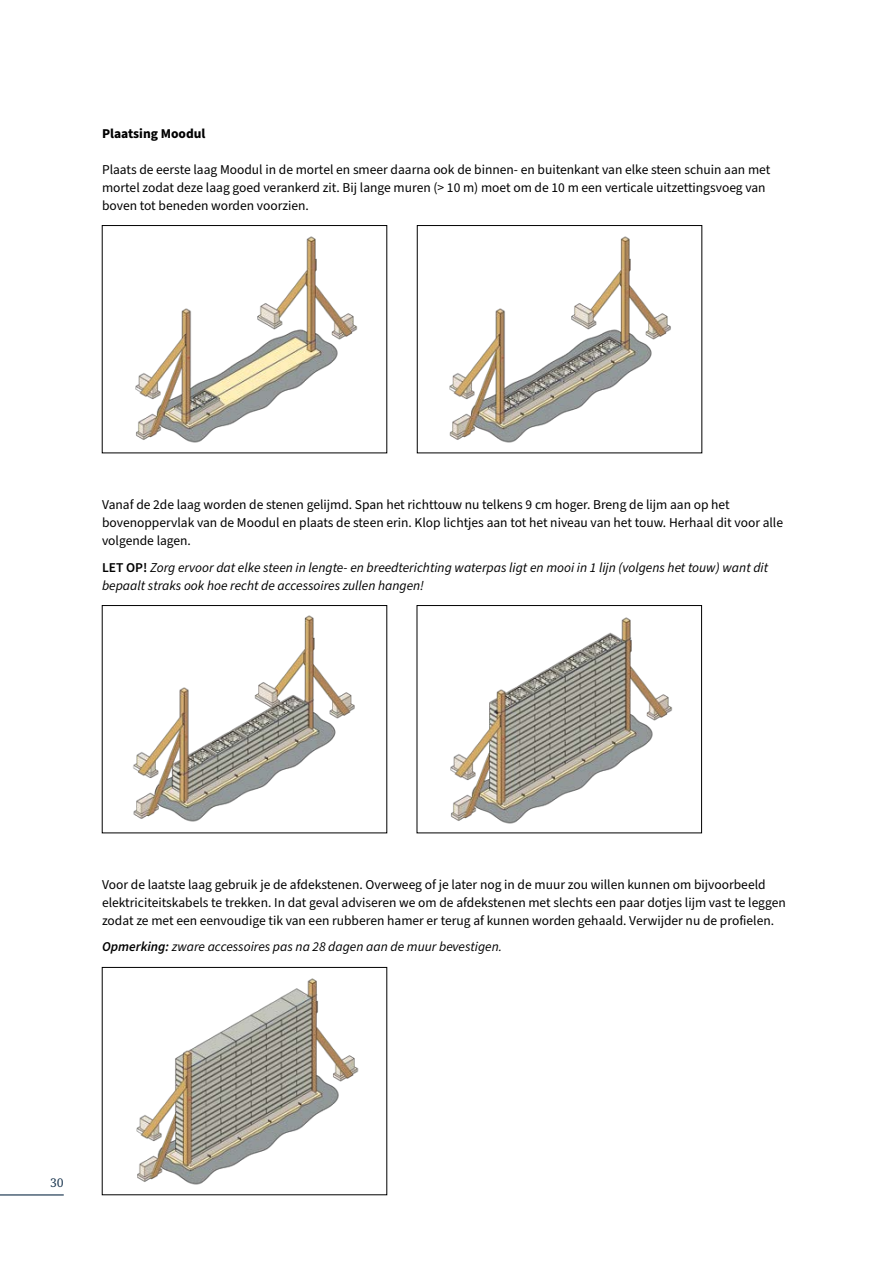
<style>
.page{position:relative;width:893px;height:1263px;background:#fff}
.page>*{position:absolute;margin:0;border:0;box-sizing:border-box;transform-origin:0 0}
.t1{font:13.5px/18px "Source Sans Pro";color:#000}
.t2{font:italic 13.5px/18px "Source Sans Pro";color:#000}
.t3{font:700 13.5px "Source Sans Pro";color:#000}
.t4{font:12px "Noto Serif";color:#203b54}
.s1{font-weight:600;font-style:normal}
.s2{font-weight:600}
</style>
<div class="page">
<hr style="left:0;top:1194px;width:64px;height:1px;background:#203b54">
<img style="left:135px;top:236px;width:223px;height:207px">
<img style="left:449px;top:236px;width:222px;height:207px">
<img style="left:133px;top:615px;width:222px;height:207px">
<img style="left:450px;top:617px;width:223px;height:207px">
<div style="left:417px;top:605px;width:285px;height:228px;border:1px solid #000"></div>
<img style="left:136px;top:978px;width:223px;height:207px">
<p class="t3" style="left:102px;top:124px;width:105px">Plaatsing Moodul</p>
<p class="t1" style="left:102px;top:161px;width:670px">Plaats de eerste laag Moodul in de mortel en smeer daarna ook de binnen- en buitenkant van elke steen schuin aan met mortel zodat deze laag goed verankerd zit. Bij lange muren (&gt; 10 m) moet om de 10 m een verticale uitzettingsvoeg van boven tot beneden worden voorzien.</p>
<p class="t1" style="left:102px;top:496px;width:683px">Vanaf de 2de laag worden de stenen gelijmd. Span het richttouw nu telkens 9 cm hoger. Breng de lijm aan op het bovenoppervlak van de Moodul en plaats de steen erin. Klop lichtjes aan tot het niveau van het touw. Herhaal dit voor alle volgende lagen.</p>
<p class="t2" style="left:102px;top:559px;width:668px"><span class="s1">LET OP!</span> Zorg ervoor dat elke steen in lengte- en breedterichting waterpas ligt en mooi in 1 lijn (volgens het touw) want dit bepaalt straks ook hoe recht de accessoires zullen hangen!</p>
<p class="t1" style="left:102px;top:876px;width:685px">Voor de laatste laag gebruik je de afdekstenen. Overweeg of je later nog in de muur zou willen kunnen om bijvoorbeeld elektriciteitskabels te trekken. In dat geval adviseren we om de afdekstenen met slechts een paar dotjes lijm vast te leggen zodat ze met een eenvoudige tik van een rubberen hamer er terug af kunnen worden gehaald. Verwijder nu de profielen.</p>
<p class="t2" style="left:102px;top:938px;width:402px"><span class="s2">Opmerking:</span> zware accessoires pas na 28 dagen aan de muur bevestigen.</p>
<p class="t4" style="left:50px;top:1174px;width:15px">30</p>
</div>
